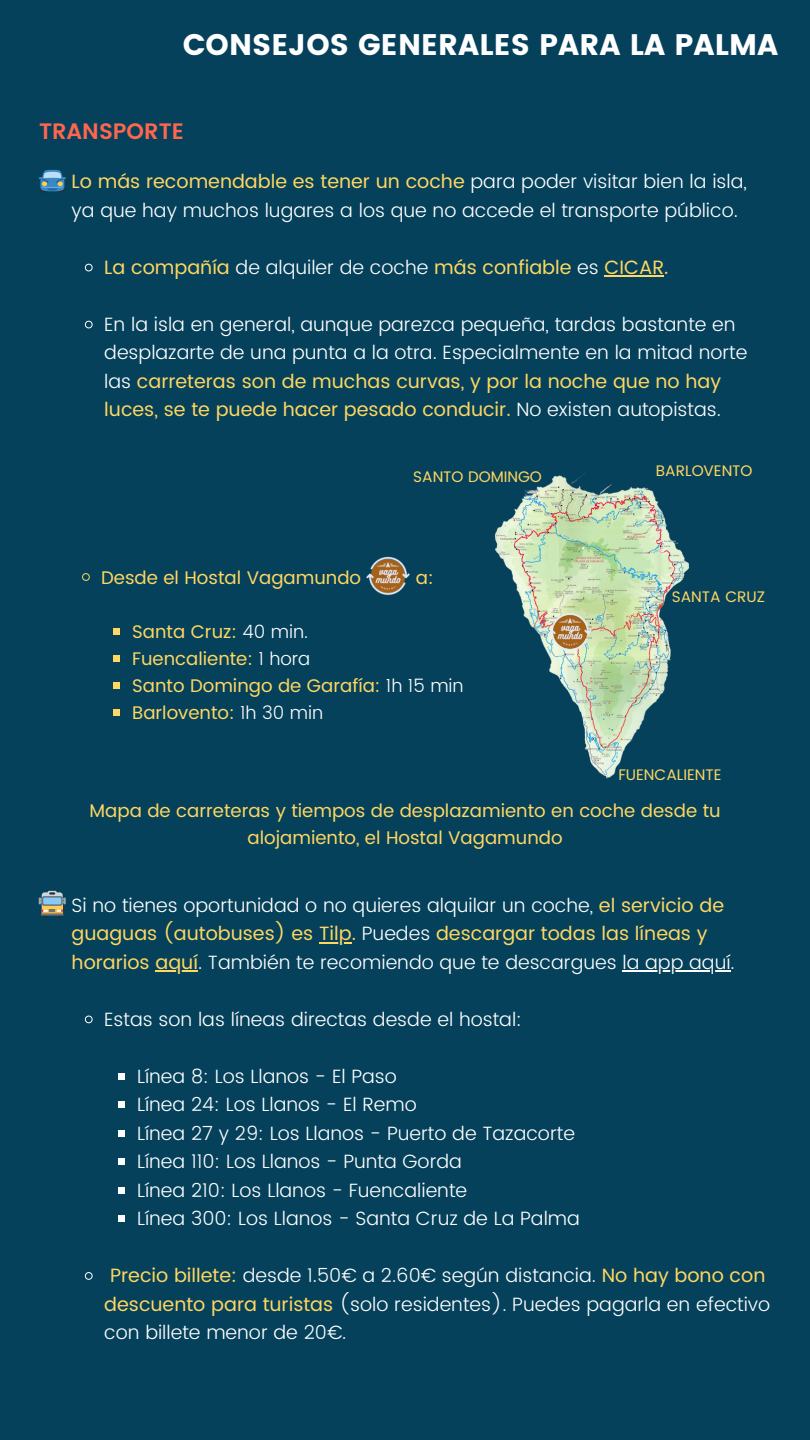
<style>
.page{position:relative;width:810px;height:1440px;background:#05415b}
.page>*{position:absolute;margin:0;border:0;box-sizing:border-box;transform-origin:0 0}
.t1{font:29.7px "Poppins";letter-spacing:.005em;color:#fff}
.t2{font:600 22.3px "Poppins";color:#ff664e}
.t3{font:300 19.2px/28.5px "Poppins";color:#fff}
.t4{font:19.2px "Poppins";color:#ffd761}
.t5{font:18.3px/27px "Poppins";color:#ffd761;text-align:center}
.t6{font:15.3px "Poppins";color:#ffd761}
.s1{font-weight:400;color:#ffd761}
.s2{font-weight:300;color:#fff}
</style>
<div class="page">
<img style="left:494px;top:473px;width:196px;height:306px">
<img style="left:549px;top:610px;width:43px;height:44px">
<svg style="left:82px;top:573px;width:8px;height:8px"></svg>
<div style="left:113px;top:628px;width:7px;height:6px;background:#ffd761"></div>
<div style="left:113px;top:655px;width:7px;height:6px;background:#ffd761"></div>
<div style="left:113px;top:682px;width:7px;height:6px;background:#ffd761"></div>
<div style="left:113px;top:709px;width:7px;height:6px;background:#ffd761"></div>
<img style="left:367px;top:556px;width:43px;height:39px">
<hr style="left:319px;top:942px;width:33px;height:1px;background:#ffd761">
<hr style="left:156px;top:970px;width:42px;height:2px;background:#ffd761">
<hr style="left:623px;top:970px;width:108px;height:2px;background:#fff">
<svg style="left:84px;top:1015px;width:9px;height:9px"></svg>
<div style="left:118px;top:1073px;width:7px;height:7px;background:#fff"></div>
<div style="left:118px;top:1102px;width:7px;height:6px;background:#fff"></div>
<div style="left:118px;top:1130px;width:7px;height:7px;background:#fff"></div>
<div style="left:118px;top:1159px;width:7px;height:6px;background:#fff"></div>
<div style="left:118px;top:1187px;width:7px;height:7px;background:#fff"></div>
<div style="left:118px;top:1216px;width:7px;height:6px;background:#fff"></div>
<svg style="left:84px;top:1272px;width:9px;height:8px"></svg>
<svg style="left:39px;top:891px;width:27px;height:27px"></svg>
<svg style="left:84px;top:263px;width:9px;height:9px"></svg>
<hr style="left:605px;top:275px;width:59px;height:2px;background:#ffd761">
<svg style="left:84px;top:320px;width:9px;height:9px"></svg>
<svg style="left:39px;top:170px;width:27px;height:23px"></svg>
<p class="t1" style="left:183px;top:27px;width:597px">CONSEJOS GENERALES PARA LA PALMA</p>
<p class="t2" style="left:39px;top:118px;width:146px">TRANSPORTE</p>
<p class="t3" style="left:72px;top:168px;width:677px"><span class="s1">Lo más recomendable es tener un coche</span> para poder visitar bien la isla, ya que hay muchos lugares a los que no accede el transporte público.</p>
<p class="t4" style="left:104px;top:256px;width:566px">La compañía <span class="s2">de alquiler de coche</span> más confiable <span class="s2">es</span> CICAR.</p>
<p class="t3" style="left:104px;top:310px;width:645px">En la isla en general, aunque parezca pequeña, tardas bastante en desplazarte de una punta a la otra. Especialmente en la mitad norte las <span class="s1">carreteras son de muchas curvas, y por la noche que no hay luces, se te puede hacer pesado conducir.</span> No existen autopistas.</p>
<p class="t6" style="left:413px;top:468px;width:130px">SANTO DOMINGO</p>
<p class="t5" style="left:101px;top:564px;width:261px">Desde el Hostal Vagamundo</p>
<p class="t5" style="left:416px;top:564px;width:19px">a:</p>
<p class="t5" style="left:132px;top:618px;width:178px">Santa Cruz: <span class="s2">40 min.</span></p>
<p class="t5" style="left:132px;top:645px;width:180px">Fuencaliente: <span class="s2">1 hora</span></p>
<p class="t5" style="left:132px;top:672px;width:333px">Santo Domingo de Garafía: <span class="s2">1h 15 min</span></p>
<p class="t5" style="left:132px;top:699px;width:192px">Barlovento: <span class="s2">1h 30 min</span></p>
<p class="t6" style="left:656px;top:462px;width:98px">BARLOVENTO</p>
<p class="t6" style="left:672px;top:588px;width:95px">SANTA CRUZ</p>
<p class="t6" style="left:618px;top:766px;width:105px">FUENCALIENTE</p>
<p class="t5" style="left:90px;top:797px;width:633px">Mapa de carreteras y tiempos de desplazamiento en coche desde tu alojamiento, el Hostal Vagamundo</p>
<p class="t3" style="left:72px;top:891px;width:665px">Si no tienes oportunidad o no quieres alquilar un coche, <span class="s1">el servicio de guaguas (autobuses) es Tilp.</span> Puedes <span class="s1">descargar todas las líneas y horarios aquí</span>. También te recomiendo que te descargues la app aquí.</p>
<p class="t3" style="left:104px;top:1005px;width:419px">Estas son las líneas directas desde el hostal:</p>
<p class="t3" style="left:137px;top:1062px;width:261px">Línea 8: Los Llanos - El Paso</p>
<p class="t3" style="left:137px;top:1090px;width:281px">Línea 24: Los Llanos - El Remo</p>
<p class="t3" style="left:137px;top:1119px;width:439px">Línea 27 y 29: Los Llanos - Puerto de Tazacorte</p>
<p class="t3" style="left:137px;top:1147px;width:326px">Línea 110: Los Llanos - Punta Gorda</p>
<p class="t3" style="left:137px;top:1176px;width:332px">Línea 210: Los Llanos - Fuencaliente</p>
<p class="t3" style="left:137px;top:1204px;width:444px">Línea 300: Los Llanos - Santa Cruz de La Palma</p>
<p class="t3" style="left:104px;top:1261px;width:668px;text-indent:6px"><span class="s1">Precio billete:</span> desde 1.50€ a 2.60€ según distancia. <span class="s1">No hay bono con descuento para turistas</span> (solo residentes). Puedes pagarla en efectivo con billete menor de 20€.</p>
</div>
